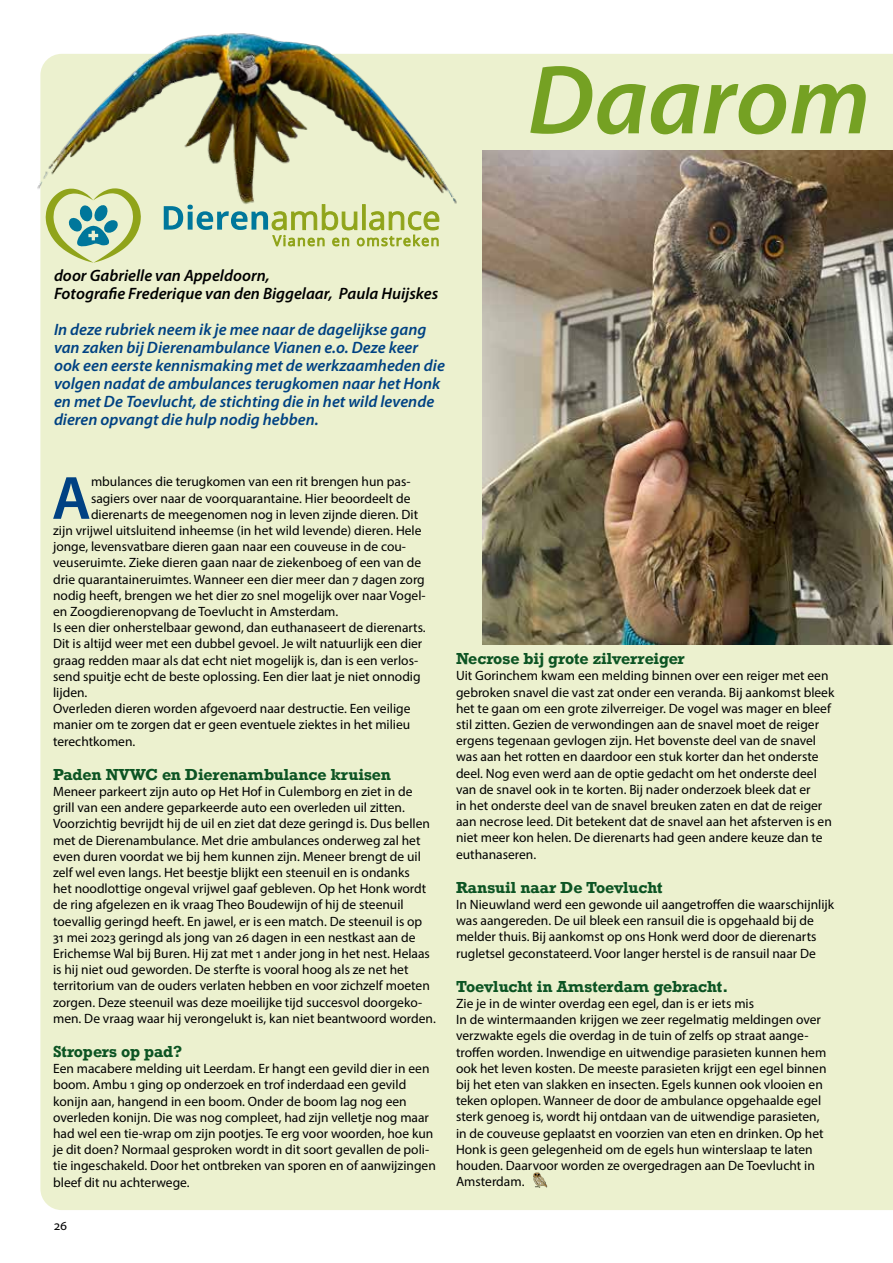
<style>
.page{position:relative;width:893px;height:1263px;background:#fff}
.page>*{position:absolute;margin:0;border:0;box-sizing:border-box;transform-origin:0 0}
.t1{font:italic 600 99px "Myriad Pro";color:#75a123}
.t2{font:600 61.5px "Myriad Pro";color:#004283}
.t3{font:italic 600 16.5px/18px "Myriad Pro";color:#004283}
.t4{font:italic 600 16.5px/18px "Myriad Pro";color:#000}
.t5{font:700 15px "Rockwell";letter-spacing:-.01em;color:#0c5423}
.t6{font:13.5px/16.2px "Myriad Pro";color:#000}
</style>
<div class="page">
<div style="left:40px;top:54px;width:853px;height:1156px;background:#ecf1cf"></div>
<img style="left:37px;top:33px;width:425px;height:176px">
<img style="left:483px;top:151px;width:410px;height:493px">
<svg style="left:164px;top:204px;width:275px;height:55px;background:#cddcb0"></svg>
<svg style="left:46px;top:188px;width:95px;height:75px;background:#b9d1a4"></svg>
<svg style="left:533px;top:1172px;width:14px;height:16px"></svg>
<h1 class="t1" style="left:528px;top:46px;width:344px">Daarom</h1>
<p class="t4" style="left:54px;top:267px;width:386px">door Gabrielle van Appeldoorn,<br>Fotografie Frederique van den Biggelaar, Paula Huijskes</p>
<p class="t3" style="left:54px;top:321px;width:392px">In deze rubriek neem ik je mee naar de dagelijkse gang van zaken bij Dierenambulance Vianen e.o. Deze keer ook een eerste kennismaking met de werkzaamheden die volgen nadat de ambulances terugkomen naar het Honk en met De Toevlucht, de stichting die in het wild levende dieren opvangt die hulp nodig hebben.</p>
<h2 class="t2" style="left:52px;top:464px;width:41px">A</h2>
<p class="t6" style="left:91px;top:474px;width:321px">mbulances die terugkomen van een rit brengen hun pas-</p>
<p class="t6" style="left:91px;top:490px;width:321px">sagiers over naar de voorquarantaine. Hier beoordeelt de</p>
<p class="t6" style="left:91px;top:506px;width:329px">dierenarts de meegenomen nog in leven zijnde dieren. Dit</p>
<p class="t6" style="left:53px;top:522px;width:370px">zijn vrijwel uitsluitend inheemse (in het wild levende) dieren. Hele</p>
<p class="t6" style="left:53px;top:538px;width:354px">jonge, levensvatbare dieren gaan naar een couveuse in de cou-</p>
<p class="t6" style="left:53px;top:555px;width:370px">veuseruimte. Zieke dieren gaan naar de ziekenboeg of een van de</p>
<p class="t6" style="left:53px;top:571px;width:373px">drie quarantaineruimtes. Wanneer een dier meer dan 7 dagen zorg</p>
<p class="t6" style="left:53px;top:587px;width:374px">nodig heeft, brengen we het dier zo snel mogelijk over naar Vogel-</p>
<p class="t6" style="left:53px;top:603px;width:287px">en Zoogdierenopvang de Toevlucht in Amsterdam.</p>
<p class="t6" style="left:53px;top:619px;width:374px">Is een dier onherstelbaar gewond, dan euthanaseert de dierenarts.</p>
<p class="t6" style="left:53px;top:636px;width:371px">Dit is altijd weer met een dubbel gevoel. Je wilt natuurlijk een dier</p>
<p class="t6" style="left:53px;top:652px;width:367px">graag redden maar als dat echt niet mogelijk is, dan is een verlos-</p>
<p class="t6" style="left:53px;top:668px;width:369px">send spuitje echt de beste oplossing. Een dier laat je niet onnodig</p>
<p class="t6" style="left:53px;top:684px;width:36px">lijden.</p>
<p class="t6" style="left:53px;top:700px;width:359px">Overleden dieren worden afgevoerd naar destructie. Een veilige</p>
<p class="t6" style="left:53px;top:717px;width:359px">manier om te zorgen dat er geen eventuele ziektes in het milieu</p>
<p class="t6" style="left:53px;top:733px;width:84px">terechtkomen.</p>
<p class="t5" style="left:53px;top:765px;width:340px">Paden NVWC en Dierenambulance kruisen</p>
<p class="t6" style="left:53px;top:783px;width:384px">Meneer parkeert zijn auto op Het Hof in Culemborg en ziet in de grill van een andere geparkeerde auto een overleden uil zitten.<br>Voorzichtig bevrijdt hij de uil en ziet dat deze geringd is. Dus bellen met de Dierenambulance. Met drie ambulances onderweg zal het even duren voordat we bij hem kunnen zijn. Meneer brengt de uil zelf wel even langs. Het beestje blijkt een steenuil en is ondanks<br>het noodlottige ongeval vrijwel gaaf gebleven. Op het Honk wordt de ring afgelezen en ik vraag Theo Boudewijn of hij de steenuil toevallig geringd heeft. En jawel, er is een match. De steenuil is op 31 mei 2023 geringd als jong van 26 dagen in een nestkast aan de Erichemse Wal bij Buren. Hij zat met 1 ander jong in het nest. Helaas is hij niet oud geworden. De sterfte is vooral hoog als ze net het territorium van de ouders verlaten hebben en voor zichzelf moeten zorgen. Deze steenuil was deze moeilijke tijd succesvol doorgeko&shy;men. De vraag waar hij verongelukt is, kan niet beantwoord worden.</p>
<p class="t5" style="left:53px;top:1042px;width:131px">Stropers op pad?</p>
<p class="t6" style="left:53px;top:1060px;width:384px">Een macabere melding uit Leerdam. Er hangt een gevild dier in een boom. Ambu 1 ging op onderzoek en trof inderdaad een gevild konijn aan, hangend in een boom. Onder de boom lag nog een overleden konijn. Die was nog compleet, had zijn velletje nog maar had wel een tie-wrap om zijn pootjes. Te erg voor woorden, hoe kun je dit doen? Normaal gesproken wordt in dit soort gevallen de poli&shy;tie ingeschakeld. Door het ontbreken van sporen en of aanwijzingen bleef dit nu achterwege.</p>
<p class="t6" style="left:54px;top:1217px;width:15px">26</p>
<p class="t5" style="left:456px;top:649px;width:230px">Necrose bij grote zilverreiger</p>
<p class="t6" style="left:456px;top:667px;width:380px">Uit Gorinchem kwam een melding binnen over een reiger met een gebroken snavel die vast zat onder een veranda. Bij aankomst bleek het te gaan om een grote zilverreiger. De vogel was mager en bleef stil zitten. Gezien de verwondingen aan de snavel moet de reiger ergens tegenaan gevlogen zijn. Het bovenste deel van de snavel was aan het rotten en daardoor een stuk korter dan het onderste deel. Nog even werd aan de optie gedacht om het onderste deel van de snavel ook in te korten. Bij nader onderzoek bleek dat er<br>in het onderste deel van de snavel breuken zaten en dat de reiger aan necrose leed. Dit betekent dat de snavel aan het afsterven is en niet meer kon helen. De dierenarts had geen andere keuze dan te euthanaseren.</p>
<p class="t5" style="left:456px;top:878px;width:208px">Ransuil naar De Toevlucht</p>
<p class="t6" style="left:456px;top:896px;width:380px">In Nieuwland werd een gewonde uil aangetroffen die waarschijnlijk was aangereden. De uil bleek een ransuil die is opgehaald bij de melder thuis. Bij aankomst op ons Honk werd door de dierenarts rugletsel geconstateerd. Voor langer herstel is de ransuil naar De</p>
<p class="t5" style="left:456px;top:977px;width:274px">Toevlucht in Amsterdam gebracht.</p>
<p class="t6" style="left:456px;top:995px;width:372px">Zie je in de winter overdag een egel, dan is er iets mis<br>In de wintermaanden krijgen we zeer regelmatig meldingen over verzwakte egels die overdag in de tuin of zelfs op straat aange&shy;troffen worden. Inwendige en uitwendige parasieten kunnen hem ook het leven kosten. De meeste parasieten krijgt een egel binnen bij het eten van slakken en insecten. Egels kunnen ook vlooien en teken oplopen. Wanneer de door de ambulance opgehaalde egel sterk genoeg is, wordt hij ontdaan van de uitwendige parasieten, in de couveuse geplaatst en voorzien van eten en drinken. Op het Honk is geen gelegenheid om de egels hun winterslaap te laten houden. Daarvoor worden ze overgedragen aan De Toevlucht in Amsterdam.</p>
</div>
